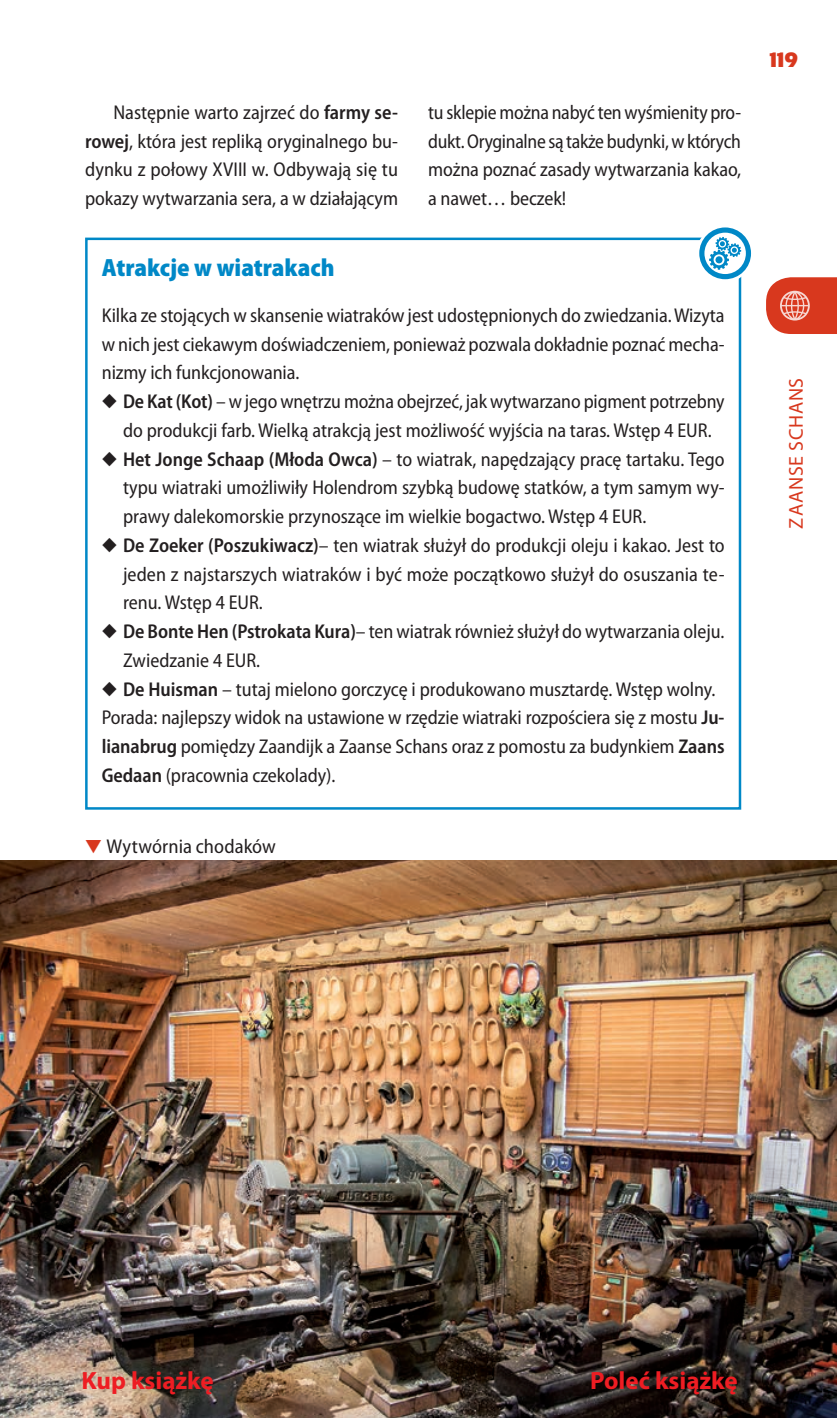
<style>
.page{position:relative;width:837px;height:1418px;background:#fff}
.page>*{position:absolute;margin:0;border:0;box-sizing:border-box;transform-origin:0 0}
.t1{font:700 25px "Myriad Pro";color:#ee1d23}
.t2{font:900 semi-condensed 25px "Myriad Pro";color:#0088c7}
.t3{font:semi-condensed 20px/28.8px "Myriad Pro";letter-spacing:-.005em;color:#231f20;text-align:justify}
.t4{font:20px "Myriad Pro";letter-spacing:.035em;color:#d8381e}
.t5{font:20px "EFN Olivea Nigra";color:#d8381e}
.s1{font-weight:600}
.s2{color:#d8381e}
</style>
<div class="page">
<svg style="left:85px;top:237px;width:657px;height:573px"></svg>
<img style="left:0;top:860px;width:836px;height:557px">
<div style="left:696px;top:225px;width:57px;height:57px;background:#fff;border-radius:50%"></div>
<svg style="left:699px;top:227px;width:51px;height:52px"></svg>
<svg style="left:766px;top:277px;width:70px;height:57px;background:#dd553e"></svg>
<p class="t3" style="left:85px;top:98px;width:314px;text-indent:28px">Następnie warto zajrzeć do <span class="s1">farmy se&shy;rowej</span>, która jest repliką oryginalnego bu&shy;dynku z połowy XVIII w. Odbywają się tu pokazy wytwarzania sera, a w działającym</p>
<p class="t3" style="left:428px;top:98px;width:314px">tu sklepie można nabyć ten wyśmienity pro&shy;dukt. Oryginalne są także budynki, w których można poznać zasady wytwarzania kakao, a nawet… beczek!</p>
<p class="t2" style="left:102px;top:253px;width:234px">Atrakcje w wiatrakach</p>
<p class="t3" style="left:102px;top:301px;width:624px">Kilka ze stojących w skansenie wiatraków jest udostępnionych do zwiedzania. Wizyta w nich jest ciekawym doświadczeniem, ponieważ pozwala dokładnie poznać mecha&shy;nizmy ich funkcjonowania.</p>
<p class="t3" style="left:102px;top:387px;width:624px;text-align:center">◆ <span class="s1">De Kat (Kot)</span> – w jego wnętrzu można obejrzeć, jak wytwarzano pigment potrzebny do produkcji farb. Wielką atrakcją jest możliwość wyjścia na taras. Wstęp 4 EUR.</p>
<p class="t3" style="left:123px;top:445px;width:602px;text-indent:-21px">◆ <span class="s1">Het Jonge Schaap (Młoda Owca)</span> – to wiatrak, napędzający pracę tartaku. Tego typu wiatraki umożliwiły Holendrom szybką budowę statków, a tym samym wy&shy;prawy dalekomorskie przynoszące im wielkie bogactwo. Wstęp 4 EUR.</p>
<p class="t3" style="left:123px;top:531px;width:603px;text-indent:-21px">◆ <span class="s1">De Zoeker (Poszukiwacz)</span>– ten wiatrak służył do produkcji oleju i kakao. Jest to jeden z najstarszych wiatraków i być może początkowo służył do osuszania te&shy;renu. Wstęp 4 EUR.</p>
<p class="t3" style="left:123px;top:617px;width:602px;text-indent:-21px">◆ <span class="s1">De Bonte Hen (Pstrokata Kura)</span>– ten wiatrak również służył do wytwarzania oleju.<br>Zwiedzanie 4 EUR.</p>
<p class="t3" style="left:102px;top:675px;width:624px;text-align:left">◆ <span class="s1">De Huisman</span> – tutaj mielono gorczycę i produkowano musztardę. Wstęp wolny.<br>Porada: najlepszy widok na ustawione w rzędzie wiatraki rozpościera się z mostu <span class="s1">Ju&shy;lianabrug</span> pomiędzy Zaandijk a Zaanse Schans oraz z pomostu za budynkiem <span class="s1">Zaans Gedaan</span> (pracownia czekolady).</p>
<p class="t3" style="left:85px;top:832px;width:192px"><span class="s2">▼</span> Wytwórnia chodaków</p>
<p class="t5" style="left:769px;top:46px;width:30px">119</p>
<p class="t4" style="left:783px;top:528px;width:152px;rotate:-90deg">ZAANSE SCHANS</p>
<p class="t1" style="left:81px;top:1364px;width:134px">Kup książkę</p>
<p class="t1" style="left:590px;top:1364px;width:149px">Poleć książkę</p>
</div>
